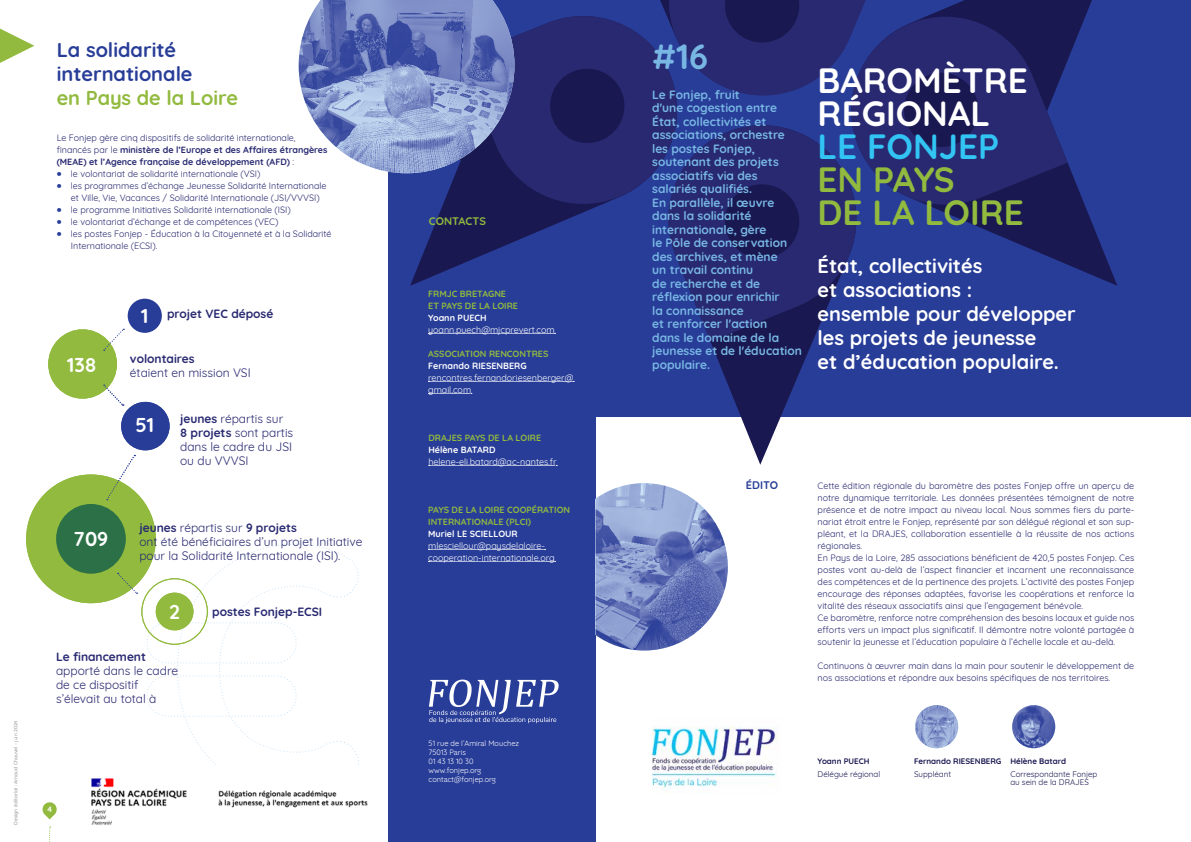
<style>
.page{position:relative;width:1191px;height:842px;background:#fff}
.page>*{position:absolute;margin:0;border:0;box-sizing:border-box;transform-origin:0 0}
.t1{font:700 35px/33px "Quicksand";color:#fff}
.t2{font:700 35px/33px "Quicksand";color:#91ba3e}
.t3{font:700 35px "Quicksand";color:#32c5f4}
.t4{font:700 35px "Quicksand";color:#78b7e4}
.t5{font:700 20px/24px "Quicksand";color:#fff}
.t6{font:700 20px/24px "Quicksand";color:#283d98}
.t7{font:700 20px "Quicksand";color:#91ba3e}
.t8{font:700 12px/13.5px "Quicksand";color:#78b7e4}
.t9{font:12px/14px "Quicksand";color:#282971}
.t10{font:700 12px "Quicksand";color:#282971}
.t11{font:700 11px "Quicksand";color:#91ba3e}
.t12{font:700 11px "Quicksand";color:#283d98}
.t13{font:9px/12px "Quicksand";color:#282971}
.t14{font:700 9px/12px "Quicksand";color:#282971}
.t15{font:9px/12px "Quicksand";color:#fff}
.t16{font:700 9px/12px "Quicksand";color:#91ba3e}
.t17{font:700 9px "Quicksand";color:#fff}
.t18{font:8px/8px "Quicksand";color:#1a1851}
.t19{font:700 8px "Quicksand";color:#1a1851}
.t20{font:700 8px "Quicksand";color:#fff}
.t21{font:7.5px/9px "Quicksand";color:#fff}
.t22{font:500 5px "Quicksand";color:#9d9fa2}
.s1{font-weight:400}
.s2{font-weight:700;font-size:14px;color:#283d98}
.s3{font-weight:700}
</style>
<div class="page">
<svg style="left:146px;top:546px;width:30px;height:171px"></svg>
<svg style="left:176px;top:543px;width:183px;height:222px"></svg>
<svg style="left:49px;top:826px;width:2px;height:16px"></svg>
<svg style="left:42px;top:802px;width:15px;height:17px"></svg>
<div style="left:581px;top:0;width:610px;height:417px;background:#283d98"></div>
<div style="left:387px;top:0;width:208px;height:842px;background:#283d98"></div>
<svg style="left:711px;top:342px;width:102px;height:123px"></svg>
<svg style="left:685px;top:125px;width:157px;height:217px;background:#262972"></svg>
<svg style="left:410px;top:166px;width:275px;height:120px"></svg>
<svg style="left:387px;top:166px;width:293px;height:51px"></svg>
<svg style="left:461px;top:16px;width:216px;height:188px;background:#262971"></svg>
<svg style="left:842px;top:4px;width:275px;height:282px"></svg>
<svg style="left:851px;top:17px;width:216px;height:190px;background:#24276d"></svg>
<div style="left:904px;top:73px;width:74px;height:74px;background:#1a1851;border-radius:50%"></div>
<svg style="left:0;top:28px;width:34px;height:35px"></svg>
<div style="left:725px;top:184px;width:74px;height:75px;background:#1a1851;border-radius:50%"></div>
<svg style="left:587px;top:0;width:351px;height:104px"></svg>
<div style="left:550px;top:69px;width:74px;height:74px;background:#1a1851;border-radius:50%"></div>
<img style="left:299px;top:0;width:215px;height:173px">
<img style="left:595px;top:483px;width:133px;height:167px">
<svg style="left:429px;top:679px;width:129px;height:44px"></svg>
<div style="left:48px;top:329px;width:69px;height:70px;background:#91ba3e;border-radius:50%"></div>
<div style="left:121px;top:402px;width:49px;height:48px;background:#283d98;border-radius:50%"></div>
<svg style="left:104px;top:385px;width:20px;height:21px"></svg>
<div style="left:26px;top:474px;width:130px;height:129px;background:#91ba3e;border-radius:50%"></div>
<div style="left:56px;top:504px;width:70px;height:70px;background:#2b7046;border-radius:50%"></div>
<svg style="left:106px;top:455px;width:29px;height:45px"></svg>
<svg style="left:117px;top:573px;width:21px;height:21px"></svg>
<svg style="left:104px;top:329px;width:20px;height:22px"></svg>
<div style="left:128px;top:299px;width:34px;height:34px;background:#283d98;border-radius:50%"></div>
<div style="left:141px;top:578px;width:67px;height:67px;border:1px solid #91ba3e;border-radius:50%"></div>
<div style="left:156px;top:593px;width:37px;height:37px;background:#91ba3e;border-radius:50%"></div>
<img style="left:1012px;top:705px;width:43px;height:43px;border-radius:22px">
<img style="left:915px;top:705px;width:43px;height:43px;border-radius:22px">
<img style="left:652px;top:726px;width:126px;height:63px">
<svg style="left:428px;top:333px;width:127px;height:1px"></svg>
<svg style="left:428px;top:381px;width:146px;height:1px"></svg>
<svg style="left:428px;top:393px;width:44px;height:1px"></svg>
<svg style="left:428px;top:465px;width:129px;height:1px"></svg>
<svg style="left:428px;top:549px;width:117px;height:1px"></svg>
<svg style="left:428px;top:561px;width:127px;height:1px"></svg>
<img style="left:92px;top:778px;width:276px;height:47px">
<p class="t22" style="left:12px;top:825px;width:106px;rotate:-90deg">Design éditorial : Arnaud Chauvel - juin 2024</p>
<h2 class="t6" style="left:57px;top:36px;width:137px">La solidarité internationale</h2>
<h2 class="t7" style="left:57px;top:81px;width:183px">en Pays de la Loire</h2>
<p class="t14" style="left:57px;top:131px;width:272px"><span class="s1">Le Fonjep gère cinq dispositifs de solidarité internationale, financés par le</span> ministère de l’Europe et des Affaires étrangères (MEAE) et l’Agence française de développement (AFD) <span class="s1">:</span></p>
<p class="t13" style="left:57px;top:167px;width:205px"><span class="s2">•</span> le volontariat de solidarité internationale (VSI)</p>
<p class="t13" style="left:71px;top:179px;width:257px;text-indent:-14px"><span class="s2">•</span> les programmes d’échange Jeunesse Solidarité Internationale et Ville, Vie, Vacances / Solidarité Internationale (JSI/VVVSI)</p>
<p class="t13" style="left:57px;top:203px;width:236px"><span class="s2">•</span> le programme Initiatives Solidarité internationale (ISI)</p>
<p class="t13" style="left:57px;top:215px;width:223px"><span class="s2">•</span> le volontariat d’échange et de compétences (VEC)</p>
<p class="t13" style="left:71px;top:227px;width:262px;text-indent:-14px"><span class="s2">•</span> les postes Fonjep - Éducation à la Citoyenneté et à la Solidarité<br>Internationale (ECSI).</p>
<h2 class="t5" style="left:67px;top:351px;width:31px">138</h2>
<h2 class="t5" style="left:141px;top:302px;width:9px">1</h2>
<h3 class="t10" style="left:167px;top:303px;width:108px">projet VEC déposé</h3>
<h3 class="t10" style="left:130px;top:348px;width:66px">volontaires</h3>
<h3 class="t9" style="left:130px;top:364px;width:122px">étaient en mission VSI</h3>
<h2 class="t5" style="left:135px;top:411px;width:20px">51</h2>
<h3 class="t9" style="left:180px;top:410px;width:115px"><span class="s3">jeunes</span> répartis sur<br><span class="s3">8 projets</span> sont partis dans le cadre du JSI ou du VVVSI</h3>
<h2 class="t5" style="left:74px;top:525px;width:36px">709</h2>
<h3 class="t9" style="left:139px;top:519px;width:224px"><span class="s3">jeunes</span> répartis sur <span class="s3">9 projets<br></span>ont été bénéficiaires d’un projet Initiative pour la Solidarité Internationale (ISI).</h3>
<h2 class="t5" style="left:169px;top:598px;width:12px">2</h2>
<h3 class="t10" style="left:212px;top:602px;width:112px">postes Fonjep-ECSI</h3>
<h3 class="t10" style="left:56px;top:646px;width:91px">Le financement</h3>
<h3 class="t9" style="left:56px;top:662px;width:123px">apporté dans le cadre de ce dispositif s’élevait au total à</h3>
<p class="t20" style="left:47px;top:802px;width:7px">4</p>
<p class="t11" style="left:429px;top:212px;width:58px">CONTACTS</p>
<p class="t16" style="left:428px;top:287px;width:91px">FRMJC BRETAGNE<br>ET PAYS DE LA LOIRE</p>
<p class="t17" style="left:428px;top:310px;width:60px">Yoann PUECH</p>
<p class="t15" style="left:428px;top:323px;width:128px">yoann.puech@mjcprevert.com</p>
<p class="t16" style="left:428px;top:347px;width:122px">ASSOCIATION RENCONTRES</p>
<p class="t17" style="left:428px;top:358px;width:100px">Fernando RIESENBERG</p>
<p class="t15" style="left:428px;top:371px;width:147px">rencontres.fernandoriesenberger@ gmail.com</p>
<p class="t16" style="left:428px;top:431px;width:114px">DRAJES PAYS DE LA LOIRE</p>
<p class="t17" style="left:428px;top:442px;width:69px">Hélène BATARD</p>
<p class="t15" style="left:428px;top:455px;width:130px">helene-eli.batard@ac-nantes.fr</p>
<p class="t16" style="left:428px;top:503px;width:143px">PAYS DE LA LOIRE COOPÉRATION<br>INTERNATIONALE (PLCI)</p>
<p class="t17" style="left:428px;top:526px;width:91px">Muriel LE SCIELLOUR</p>
<p class="t15" style="left:428px;top:539px;width:128px">mlesciellour@paysdelaloire&shy;cooperation-internationale.org</p>
<p class="t21" style="left:428px;top:738px;width:92px">51 rue de l’Amiral Mouchez<br>75013 Paris<br>01 43 13 10 30 www.fonjep.org contact@fonjep.org</p>
<h1 class="t4" style="left:652px;top:27px;width:58px">#16</h1>
<p class="t8" style="left:652px;top:87px;width:151px">Le Fonjep, fruit<br>d'une cogestion entre<br>État, collectivités et associations, orchestre les postes Fonjep, soutenant des projets associatifs via des salariés qualifiés.<br>En parallèle, il œuvre dans la solidarité internationale, gère<br>le Pôle de conservation des archives, et mène<br>un travail continu<br>de recherche et de réflexion pour enrichir<br>la connaissance<br>et renforcer l'action<br>dans le domaine de la jeunesse et de l'éducation populaire.</p>
<h1 class="t1" style="left:817px;top:61px;width:212px">BAROMÈTRE<br>RÉGIONAL</h1>
<h1 class="t3" style="left:817px;top:117px;width:183px">LE FONJEP</h1>
<h1 class="t2" style="left:817px;top:160px;width:208px">EN PAYS<br>DE LA LOIRE</h1>
<h2 class="t5" style="left:817px;top:252px;width:260px">État, collectivités<br>et associations :<br>ensemble pour développer les projets de jeunesse<br>et d’éducation populaire.</h2>
<p class="t12" style="left:746px;top:476px;width:34px">ÉDITO</p>
<p class="t13" style="left:817px;top:479px;width:318px">Cette édition régionale du baromètre des postes Fonjep offre un aperçu de notre dynamique territoriale. Les données présentées témoignent de notre présence et de notre impact au niveau local. Nous sommes fiers du parte&shy;nariat étroit entre le Fonjep, représenté par son délégué régional et son sup&shy;pléant, et la DRAJES, collaboration essentielle à la réussite de nos actions régionales.<br>En Pays de la Loire, 285 associations bénéficient de 420,5 postes Fonjep. Ces postes vont au-delà de l’aspect financier et incarnent une reconnaissance des compétences et de la pertinence des projets. L’activité des postes Fonjep encourage des réponses adaptées, favorise les coopérations et renforce la vitalité des réseaux associatifs ainsi que l’engagement bénévole.<br>Ce baromètre, renforce notre compréhension des besoins locaux et guide nos efforts vers un impact plus significatif. Il démontre notre volonté partagée à soutenir la jeunesse et l’éducation populaire à l’échelle locale et au-delà.</p>
<p class="t13" style="left:817px;top:659px;width:318px">Continuons à œuvrer main dans la main pour soutenir le développement de nos associations et répondre aux besoins spécifiques de nos territoires.</p>
<p class="t19" style="left:817px;top:754px;width:53px">Yoann PUECH</p>
<p class="t19" style="left:914px;top:754px;width:153px">Fernando RIESENBERG Hélène Batard</p>
<p class="t18" style="left:817px;top:770px;width:64px">Délégué régional</p>
<p class="t18" style="left:914px;top:770px;width:39px">Suppléant</p>
<p class="t18" style="left:1010px;top:770px;width:88px">Correspondante Fonjep au sein de la DRAJES</p>
</div>
